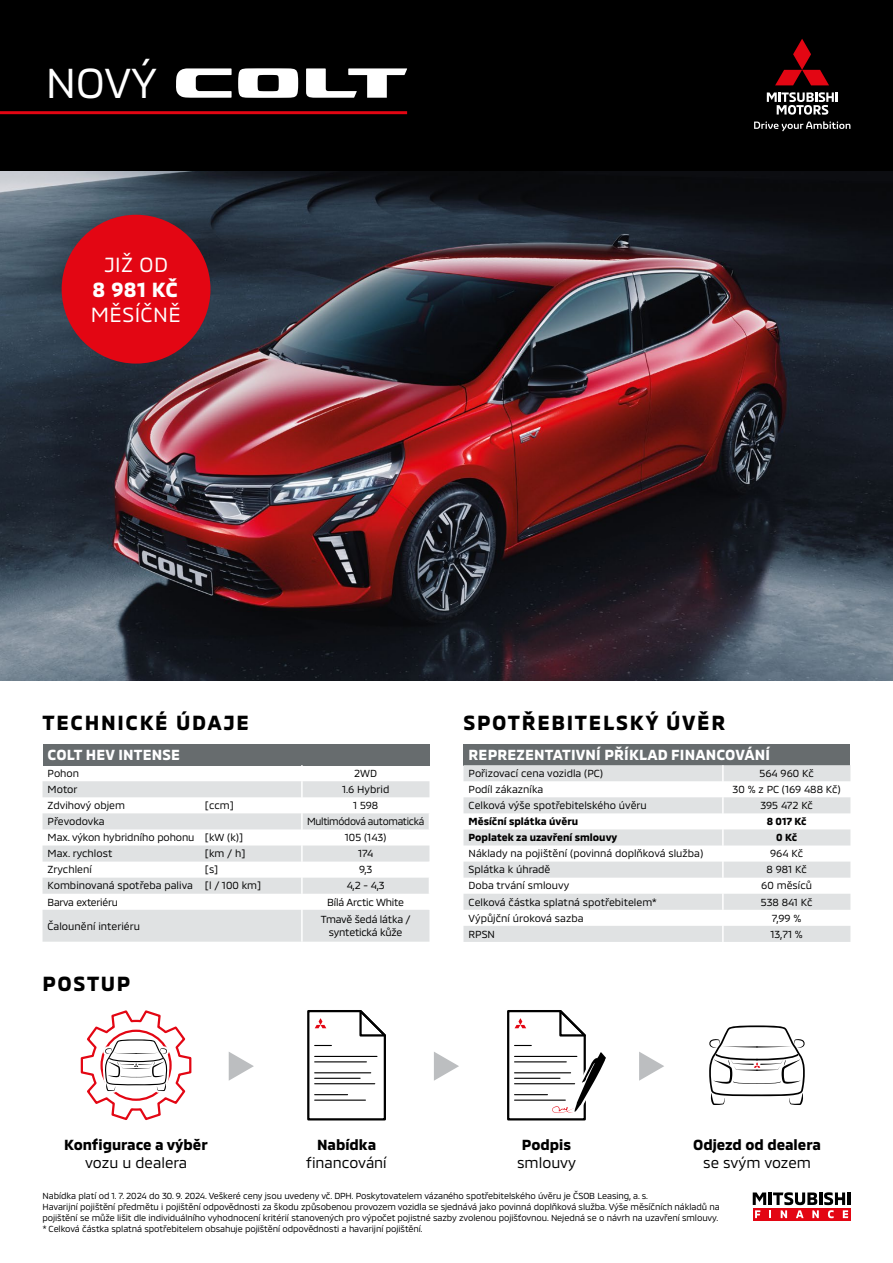
<style>
.page{position:relative;width:893px;height:1263px;background:#fff}
.page>*{position:absolute;margin:0;border:0;box-sizing:border-box;transform-origin:0 0}
.t1{font:42.9px "MMC";color:#fff}
.t2{font:700 21px "MMC";letter-spacing:.08em;color:#000}
.t3{font:21px "MMC";letter-spacing:.02em;color:#fff}
.t4{font:700 21px "MMC";color:#fff}
.t5{font:700 15px "MMC";letter-spacing:.01em;color:#fff}
.t6{font:700 15px "MMC";color:#000}
.t7{font:15px "MMC";color:#000}
.t8{font:10.5px "MMC";color:#000}
.t9{font:10.5px/12.6px "MMC";letter-spacing:-.02em;color:#000;text-align:center}
.t10{font:700 10.5px "MMC";color:#000}
.t11{font:10.5px "MMC";letter-spacing:-.03em;color:#000;scale:.96 1}
.t12{font:9px/10.8px "MMC";letter-spacing:-.01em;color:#000}
</style>
<div class="page">
<img style="left:0;top:170px;width:893px;height:510px">
<div style="left:0;top:0;width:893px;height:170px;background:#000"></div>
<svg style="left:767px;top:92px;width:71px;height:23px"></svg>
<svg style="left:775px;top:39px;width:54px;height:46px"></svg>
<svg style="left:754px;top:121px;width:96px;height:10px"></svg>
<div style="left:463px;top:744px;width:387px;height:21px;background:#676c6e"></div>
<svg style="left:463px;top:765px;width:387px;height:177px;fill:#e0e2e3"></svg>
<svg style="left:722px;top:765px;width:2px;height:177px"></svg>
<div style="left:62px;top:215px;width:148px;height:149px;background:#e30613;border-radius:50%"></div>
<div style="left:43px;top:744px;width:386px;height:21px;background:#676c6e"></div>
<svg style="left:43px;top:781px;width:386px;height:161px;fill:#e0e2e3"></svg>
<hr style="left:301px;top:910px;width:2px;height:32px;background:#fff">
<svg style="left:301px;top:765px;width:2px;height:145px"></svg>
<svg style="left:80px;top:1010px;width:112px;height:111px"></svg>
<svg style="left:307px;top:1010px;width:79px;height:111px"></svg>
<svg style="left:507px;top:1010px;width:99px;height:111px"></svg>
<svg style="left:709px;top:1025px;width:96px;height:80px"></svg>
<svg style="left:229px;top:1052px;width:25px;height:29px"></svg>
<svg style="left:434px;top:1052px;width:25px;height:29px"></svg>
<svg style="left:639px;top:1052px;width:25px;height:29px"></svg>
<svg style="left:753px;top:1218px;width:97px;height:2px"></svg>
<svg style="left:753px;top:1192px;width:97px;height:26px"></svg>
<hr style="left:0;top:111px;width:407px;height:3px;background:#e30613">
<svg style="left:176px;top:68px;width:56px;height:30px"></svg>
<svg style="left:306px;top:68px;width:101px;height:30px"></svg>
<svg style="left:238px;top:68px;width:60px;height:30px"></svg>
<h1 class="t1" style="left:46px;top:48px;width:113px">NOVÝ</h1>
<h2 class="t3" style="left:104px;top:247px;width:65px">JIŽ OD</h2>
<h2 class="t4" style="left:93px;top:273px;width:87px">8 981 KČ</h2>
<h2 class="t3" style="left:91px;top:297px;width:91px">MĚSÍČNĚ</h2>
<h2 class="t2" style="left:43px;top:706px;width:208px">TECHNICKÉ ÚDAJE</h2>
<h2 class="t2" style="left:463px;top:706px;width:263px">SPOTŘEBITELSKÝ ÚVĚR</h2>
<h3 class="t5" style="left:48px;top:743px;width:134px">COLT HEV INTENSE</h3>
<p class="t8" style="left:48px;top:765px;width:33px">Pohon</p>
<p class="t8" style="left:354px;top:765px;width:24px">2WD</p>
<p class="t8" style="left:48px;top:781px;width:31px">Motor</p>
<p class="t8" style="left:342px;top:781px;width:49px">1.6 Hybrid</p>
<p class="t8" style="left:48px;top:797px;width:79px">Zdvihový objem</p>
<p class="t8" style="left:205px;top:797px;width:30px">[ccm]</p>
<p class="t8" style="left:353px;top:797px;width:27px">1 598</p>
<p class="t8" style="left:48px;top:813px;width:59px">Převodovka</p>
<p class="t11" style="left:307px;top:813px;width:124px">Multimódová automatická</p>
<p class="t8" style="left:48px;top:829px;width:197px">Max. výkon hybridního pohonu [kW (k)]</p>
<p class="t8" style="left:345px;top:829px;width:43px">105 (143)</p>
<p class="t8" style="left:48px;top:845px;width:66px">Max. rychlost</p>
<p class="t8" style="left:205px;top:845px;width:42px">[km / h]</p>
<p class="t8" style="left:358px;top:845px;width:16px">174</p>
<p class="t8" style="left:48px;top:861px;width:46px">Zrychlení</p>
<p class="t8" style="left:205px;top:861px;width:15px">[s]</p>
<p class="t8" style="left:359px;top:861px;width:15px">9,3</p>
<p class="t8" style="left:48px;top:877px;width:215px">Kombinovaná spotřeba paliva [l / 100 km]</p>
<p class="t8" style="left:347px;top:877px;width:39px">4,2 - 4,3</p>
<p class="t9" style="left:48px;top:894px;width:72px">Barva exteriéru</p>
<p class="t9" style="left:327px;top:894px;width:78px">Bílá Arctic White</p>
<p class="t8" style="left:48px;top:917px;width:94px">Čalounění interiéru</p>
<p class="t9" style="left:321px;top:912px;width:91px">Tmavě šedá látka / syntetická kůže</p>
<h2 class="t2" style="left:43px;top:967px;width:89px">POSTUP</h2>
<h3 class="t5" style="left:469px;top:743px;width:303px">REPREZENTATIVNÍ PŘÍKLAD FINANCOVÁNÍ</h3>
<p class="t8" style="left:469px;top:765px;width:136px">Pořizovací cena vozidla (PC)</p>
<p class="t8" style="left:759px;top:765px;width:56px">564 960 Kč</p>
<p class="t8" style="left:469px;top:781px;width:76px">Podíl zákazníka</p>
<p class="t8" style="left:733px;top:781px;width:110px">30 % z PC (169 488 Kč)</p>
<p class="t8" style="left:469px;top:797px;width:180px">Celková výše spotřebitelského úvěru</p>
<p class="t8" style="left:760px;top:797px;width:54px">395 472 Kč</p>
<p class="t10" style="left:469px;top:813px;width:111px">Měsíční splátka úvěru</p>
<p class="t10" style="left:767px;top:813px;width:41px">8 017 Kč</p>
<p class="t10" style="left:469px;top:829px;width:150px">Poplatek za uzavření smlouvy</p>
<p class="t10" style="left:776px;top:829px;width:22px">0 Kč</p>
<p class="t8" style="left:469px;top:845px;width:236px">Náklady na pojištění (povinná doplňková služba)</p>
<p class="t8" style="left:770px;top:845px;width:34px">964 Kč</p>
<p class="t8" style="left:469px;top:861px;width:83px">Splátka k úhradě</p>
<p class="t8" style="left:766px;top:861px;width:42px">8 981 Kč</p>
<p class="t8" style="left:469px;top:877px;width:102px">Doba trvání smlouvy</p>
<p class="t8" style="left:761px;top:877px;width:52px">60 měsíců</p>
<p class="t8" style="left:469px;top:893px;width:190px">Celková částka splatná spotřebitelem*</p>
<p class="t8" style="left:761px;top:893px;width:53px">538 841 Kč</p>
<p class="t8" style="left:469px;top:909px;width:116px">Výpůjční úroková sazba</p>
<p class="t8" style="left:772px;top:909px;width:31px">7,99 %</p>
<p class="t8" style="left:469px;top:925px;width:28px">RPSN</p>
<p class="t8" style="left:770px;top:925px;width:34px">13,71 %</p>
<h3 class="t6" style="left:64px;top:1133px;width:145px">Konfigurace a výběr</h3>
<h3 class="t7" style="left:85px;top:1151px;width:103px">vozu u dealera</h3>
<h3 class="t6" style="left:317px;top:1133px;width:61px">Nabídka</h3>
<h3 class="t7" style="left:306px;top:1151px;width:82px">financování</h3>
<h3 class="t6" style="left:693px;top:1133px;width:129px">Odjezd od dealera</h3>
<h3 class="t7" style="left:703px;top:1151px;width:109px">se svým vozem</h3>
<p class="t12" style="left:43px;top:1189px;width:679px">Nabídka platí od 1. 7. 2024 do 30. 9. 2024. Veškeré ceny jsou uvedeny vč. DPH. Poskytovatelem vázaného spotřebitelského úvěru je ČSOB Leasing, a. s.<br>Havarijní pojištění předmětu i pojištění odpovědnosti za škodu způsobenou provozem vozidla se sjednává jako povinná doplňková služba. Výše měsíčních nákladů na pojištění se může lišit dle individuálního vyhodnocení kritérií stanovených pro výpočet pojistné sazby zvolenou pojišťovnou. Nejedná se o návrh na uzavření smlouvy. * Celková částka splatná spotřebitelem obsahuje pojištění odpovědnosti a havarijní pojištění.</p>
<h3 class="t6" style="left:522px;top:1133px;width:51px">Podpis</h3>
<h3 class="t7" style="left:517px;top:1151px;width:61px">smlouvy</h3>
</div>
